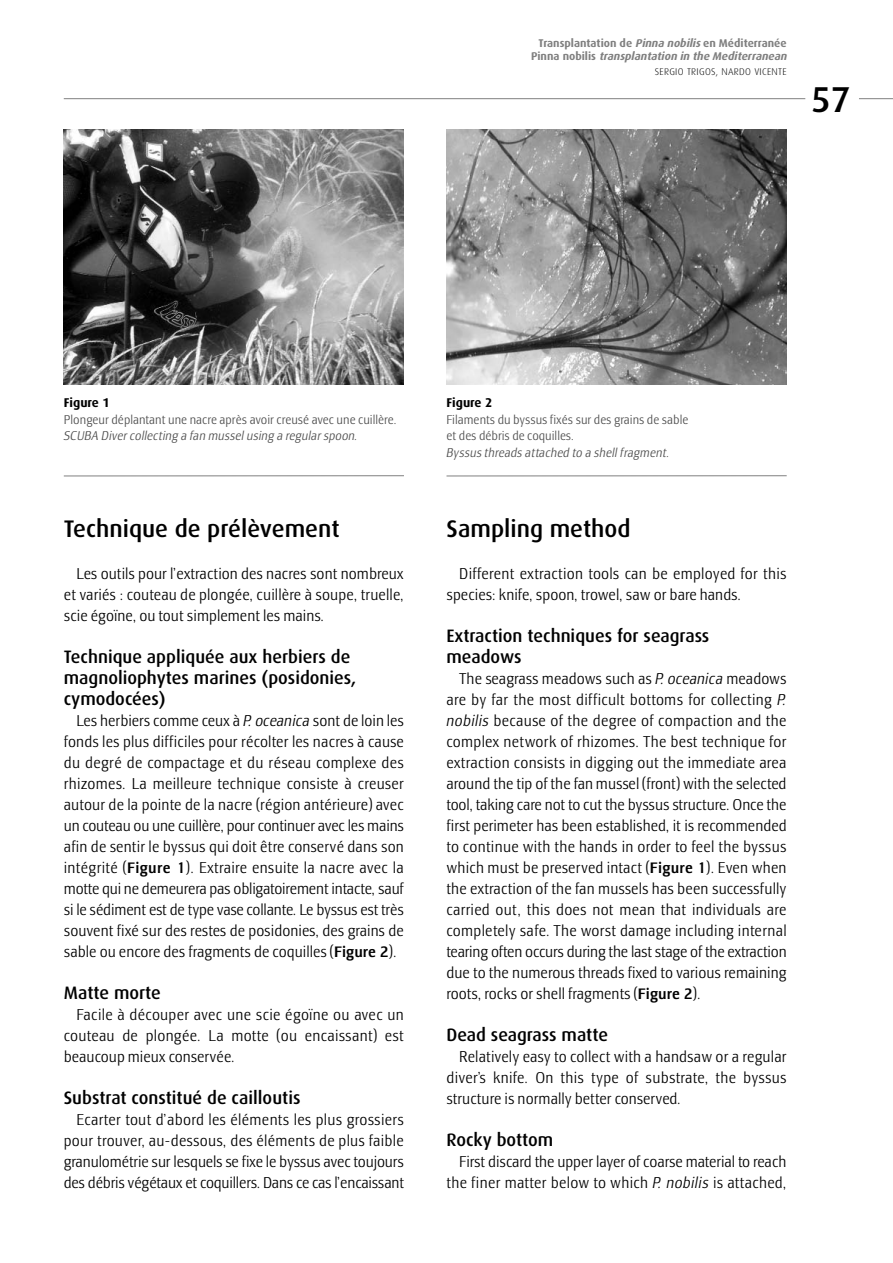
<style>
.page{position:relative;width:893px;height:1263px;background:#fff}
.page>*{position:absolute;margin:0;border:0;box-sizing:border-box;transform-origin:0 0}
.t1{font:500 36px "Dax";color:#000}
.t2{font:500 24px "Dax";color:#000}
.t3{font:500 18px/21px "Dax";color:#000}
.t4{font:300 condensed 15.75px/21px "Lesmore";color:#000;text-align:justify}
.t5{font:300 condensed 12.75px/16.5px "Lesmore";color:#4d4d4d}
.t6{font:italic 300 condensed 12.75px "Lesmore";color:#4d4d4d}
.t7{font:700 12.75px "Dax";color:#000}
.t8{font:italic 700 11.25px/13.5px "Dax";color:#808080;text-align:center}
.t9{font:300 9.75px "Dax";letter-spacing:.03em;color:#000}
.s1{font-style:normal}
.s2{font-style:italic}
.s3{font-weight:500}
</style>
<div class="page">
<hr style="left:64px;top:98px;width:741px;height:1px;background:#808080">
<hr style="left:859px;top:98px;width:34px;height:1px;background:#808080">
<img style="left:64px;top:130px;width:340px;height:255px">
<hr style="left:64px;top:475px;width:340px;height:1px;background:#808080">
<img style="left:446px;top:130px;width:341px;height:255px">
<hr style="left:446px;top:475px;width:341px;height:1px;background:#808080">
<p class="t8" style="left:531px;top:37px;width:260px"><span class="s1">Transplantation de</span> Pinna nobilis<span class="s1">en Méditerranée<br>P i n n a n o b i l i s</span> transplantation in the Mediterranean</p>
<p class="t9" style="left:655px;top:67px;width:133px">SERGIO TRIGOS, NARDO VICENTE</p>
<h1 class="t1" style="left:811px;top:83px;width:41px">57</h1>
<p class="t7" style="left:64px;top:397px;width:47px">Figure 1</p>
<p class="t5" style="left:64px;top:412px;width:334px">Plongeur déplantant une nacre après avoir creusé avec une cuillère.</p>
<p class="t6" style="left:64px;top:431px;width:295px">SCUBA Diver collecting a fan mussel using a regular spoon.</p>
<h2 class="t2" style="left:64px;top:518px;width:277px">Technique de prélèvement</h2>
<p class="t4" style="left:64px;top:565px;width:342px;text-indent:13px">Les outils pour l’extraction des nacres sont nombreux et variés : couteau de plongée, cuillère à soupe, truelle, scie égoïne, ou tout simplement les mains.</p>
<p class="t3" style="left:64px;top:648px;width:294px">Technique appliquée aux herbiers de magnoliophytes marines (posidonies, cymodocées)</p>
<p class="t4" style="left:64px;top:712px;width:342px;text-indent:13px">Les herbiers comme ceux à <span class="s2">P. oceanica</span> sont de loin les fonds les plus difficiles pour récolter les nacres à cause du degré de compactage et du réseau complexe des rhizomes. La meilleure technique consiste à creuser autour de la pointe de la nacre (région antérieure) avec un couteau ou une cuillère, pour continuer avec les mains afin de sentir le byssus qui doit être conservé dans son intégrité (<span class="s3">Figure 1</span>). Extraire ensuite la nacre avec la motte qui ne demeurera pas obligatoirement intacte, sauf si le sédiment est de type vase collante. Le byssus est très souvent fixé sur des restes de posidonies, des grains de sable ou encore des fragments de coquilles (<span class="s3">Figure 2</span>).</p>
<p class="t3" style="left:64px;top:984px;width:99px">Matte morte</p>
<p class="t4" style="left:64px;top:1006px;width:342px;text-indent:13px">Facile à découper avec une scie égoïne ou avec un couteau de plongée. La motte (ou encaissant) est beaucoup mieux conservée.</p>
<p class="t3" style="left:64px;top:1089px;width:238px">Substrat constitué de cailloutis</p>
<p class="t4" style="left:64px;top:1111px;width:342px;text-indent:13px">Ecarter tout d’abord les éléments les plus grossiers pour trouver, au-dessous, des éléments de plus faible granulométrie sur lesquels se fixe le byssus avec toujours des débris végétaux et coquillers. Dans ce cas l’encaissant</p>
<p class="t7" style="left:446px;top:397px;width:47px">Figure 2</p>
<p class="t5" style="left:446px;top:412px;width:244px">Filaments du byssus fixés sur des grains de sable et des débris de coquilles.</p>
<p class="t6" style="left:446px;top:447px;width:225px">Byssus threads attached to a shell fragment.</p>
<h2 class="t2" style="left:446px;top:518px;width:186px">Sampling method</h2>
<p class="t4" style="left:446px;top:565px;width:342px;text-indent:13px">Different extraction tools can be employed for this species: knife, spoon, trowel, saw or bare hands.</p>
<p class="t3" style="left:446px;top:627px;width:264px">Extraction techniques for seagrass meadows</p>
<p class="t4" style="left:446px;top:670px;width:342px;text-indent:13px">The seagrass meadows such as <span class="s2">P. oceanica</span> meadows are by far the most difficult bottoms for collecting <span class="s2">P. nobilis</span> because of the degree of compaction and the complex network of rhizomes. The best technique for extraction consists in digging out the immediate area around the tip of the fan mussel (front) with the selected tool, taking care not to cut the byssus structure. Once the first perimeter has been established, it is recommended to continue with the hands in order to feel the byssus which must be preserved intact (<span class="s3">Figure 1</span>). Even when the extraction of the fan mussels has been successfully carried out, this does not mean that individuals are completely safe. The worst damage including internal tearing often occurs during the last stage of the extraction due to the numerous threads fixed to various remaining roots, rocks or shell fragments (<span class="s3">Figure 2</span>).</p>
<p class="t3" style="left:446px;top:1026px;width:163px">Dead seagrass matte</p>
<p class="t4" style="left:446px;top:1048px;width:342px;text-indent:13px">Relatively easy to collect with a handsaw or a regular diver’s knife. On this type of substrate, the byssus structure is normally better conserved.</p>
<p class="t3" style="left:446px;top:1131px;width:108px">Rocky bottom</p>
<p class="t4" style="left:446px;top:1153px;width:342px;text-align:right">First discard the upper layer of coarse material to reach the finer matter below to which <span class="s2">P. nobilis</span> is attached,</p>
</div>
